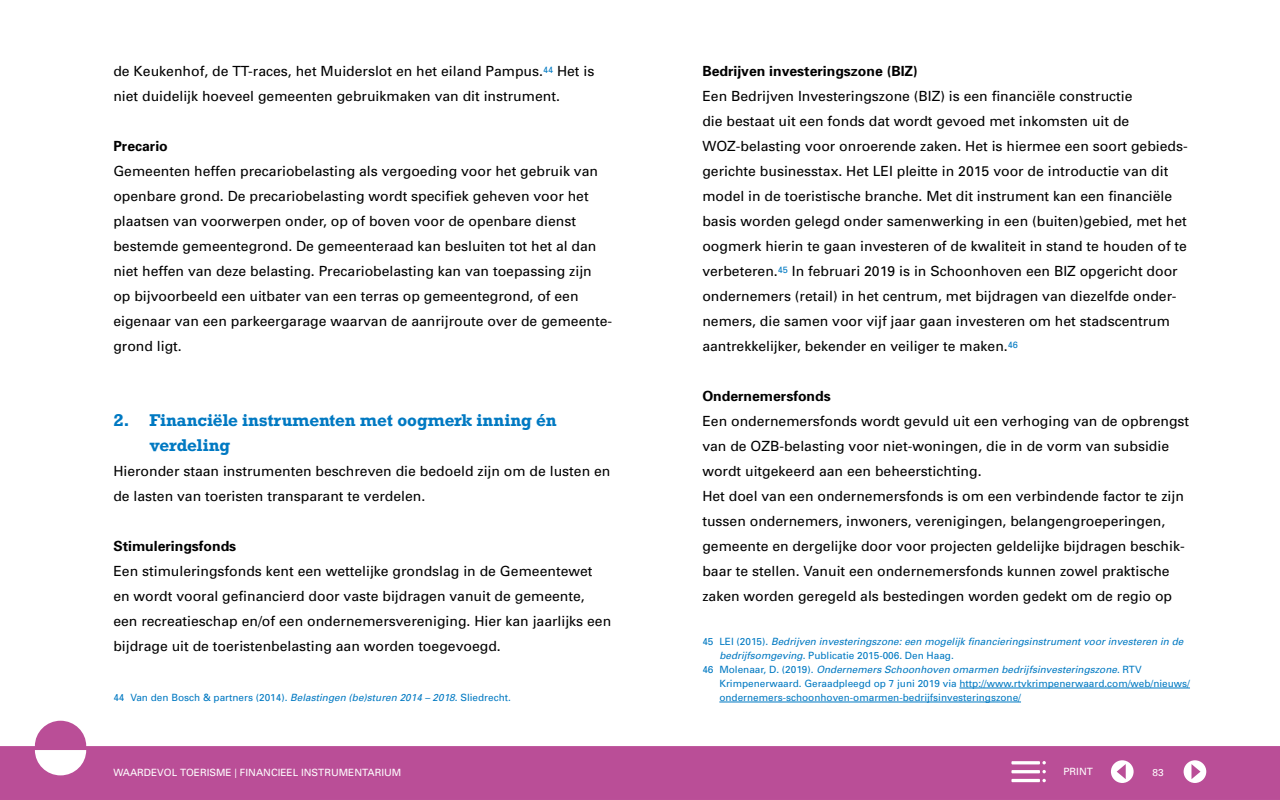
<style>
.page{position:relative;width:1280px;height:800px;background:#fff}
.page>*{position:absolute;margin:0;border:0;box-sizing:border-box;transform-origin:0 0}
.Paragraafkop_rockwel{font:700 16px/25px "Rockwell";letter-spacing:-.01em;color:#0079c2}
.platte_tekst__P{font:14px/25px "Univers";color:#000}
.Alinea_kop_vet__H3{font:700 14px "Univers";color:#000}
._05_voetnoot__P{font:10px/14px "Univers";color:#0079c2}
._05_voetnoot__P-2{font:italic 10px/14px "Univers";color:#0079c2}
.t1{font:10px "Univers";color:#fff}
.s1{font-style:italic}
.s2{font-style:normal}
.s3{font-size:12.9px}
</style>
<div class="page">
<svg style="left:0;top:721px;width:1280px;height:79px;fill:#ba4e97"></svg>
<div style="left:1111px;top:760px;width:23px;height:23px;background:#fff;border-radius:50%"></div>
<svg style="left:1117px;top:764px;width:9px;height:15px"></svg>
<div style="left:1184px;top:760px;width:22px;height:23px;background:#fff;border-radius:50%"></div>
<svg style="left:1191px;top:764px;width:10px;height:15px"></svg>
<svg style="left:1042px;top:779px;width:4px;height:3px"></svg>
<hr style="left:1011px;top:779px;width:29px;height:3px;background:#fff">
<hr style="left:1011px;top:770px;width:29px;height:3px;background:#fff">
<svg style="left:1042px;top:770px;width:4px;height:3px"></svg>
<hr style="left:1011px;top:761px;width:29px;height:3px;background:#fff">
<svg style="left:1042px;top:761px;width:4px;height:3px"></svg>
<hr style="left:959px;top:688px;width:231px;height:1px;background:#0079c2">
<hr style="left:719px;top:702px;width:302px;height:1px;background:#0079c2">
<p class="platte_tekst__P" style="left:113px;top:58px;width:483px">de Keukenhof, de TT-races, het Muiderslot en het eiland Pampus.<sup>44</sup> Het is niet duidelijk hoeveel gemeenten gebruikmaken van dit instrument.</p>
<h3 class="Alinea_kop_vet__H3" style="left:113px;top:137px;width:56px">Precario</h3>
<p class="platte_tekst__P" style="left:113px;top:158px;width:500px">Gemeenten heffen precariobelasting als vergoeding voor het gebruik van openbare grond. De precariobelasting wordt specifiek geheven voor het plaatsen van voorwerpen onder, op of boven voor de openbare dienst bestemde gemeentegrond. De gemeenteraad kan besluiten tot het al dan niet heffen van deze belasting. Precariobelasting kan van toepassing zijn op bijvoorbeeld een uitbater van een terras op gemeentegrond, of een eigenaar van een parkeergarage waarvan de aanrijroute over de gemeente&shy;grond ligt.</p>
<h2 class="Paragraafkop_rockwel" style="left:149px;top:407px;width:409px;text-indent:-36px">2. Financiële instrumenten met oogmerk inning én verdeling</h2>
<p class="platte_tekst__P" style="left:113px;top:458px;width:499px">Hieronder staan instrumenten beschreven die bedoeld zijn om de lusten en de lasten van toeristen transparant te verdelen.</p>
<h3 class="Alinea_kop_vet__H3" style="left:113px;top:537px;width:124px">Stimuleringsfonds</h3>
<p class="platte_tekst__P" style="left:113px;top:558px;width:499px">Een stimuleringsfonds kent een wettelijke grondslag in de Gemeentewet en wordt vooral gefinancierd door vaste bijdragen vanuit de gemeente, een recreatieschap en/of een ondernemersvereniging. Hier kan jaarlijks een bijdrage uit de toeristenbelasting aan worden toegevoegd.</p>
<p class="_05_voetnoot__P" style="left:113px;top:690px;width:399px">44 Van den Bosch &amp; partners (2014). <span class="s1">Belastingen (be)sturen 2014 – 2018</span>. Sliedrecht.</p>
<h3 class="Alinea_kop_vet__H3" style="left:702px;top:62px;width:217px">Bedrijven investeringszone (BIZ)</h3>
<p class="platte_tekst__P" style="left:702px;top:83px;width:487px">Een Bedrijven Investeringszone (BIZ) is een financiële constructie<br>die bestaat uit een fonds dat wordt gevoed met inkomsten uit de WOZ-belasting voor onroerende zaken. Het is hiermee een soort gebieds&shy;gerichte businesstax. Het LEI pleitte in 2015 voor de introductie van dit model in de toeristische branche. Met dit instrument kan een financiële basis worden gelegd onder samenwerking in een (buiten)gebied, met het oogmerk hierin te gaan investeren of de kwaliteit in stand te houden of te verbeteren.<sup>45</sup> In februari 2019 is in Schoonhoven een BIZ opgericht door</p>
<p class="platte_tekst__P" style="left:702px;top:283px;width:475px">ondernemers (retail) in het centrum, met bijdragen van diezelfde onder&shy;nemers, die samen voor vijf jaar gaan investeren om het stadscentrum aantrekkelijker, bekender en veiliger te maken.<sup>46</sup></p>
<h3 class="Alinea_kop_vet__H3" style="left:702px;top:387px;width:130px">Ondernemersfonds</h3>
<p class="platte_tekst__P" style="left:702px;top:408px;width:488px">Een ondernemersfonds wordt gevuld uit een verhoging van de opbrengst van de OZB-belasting voor niet-woningen, die in de vorm van subsidie wordt uitgekeerd aan een beheerstichting.</p>
<p class="platte_tekst__P" style="left:702px;top:483px;width:484px">Het doel van een ondernemersfonds is om een verbindende factor te zijn tussen ondernemers, inwoners, verenigingen, belangengroeperingen, gemeente en dergelijke door voor projecten geldelijke bijdragen beschik&shy;baar te stellen. Vanuit een ondernemersfonds kunnen zowel praktische zaken worden geregeld als bestedingen worden gedekt om de regio op</p>
<p class="_05_voetnoot__P-2" style="left:719px;top:634px;width:466px;text-indent:-17px"><span class="s2">45 LEI (2015).</span> Bedrijven investeringszone: een mogelijk financieringsinstrument voor investeren in de bedrijfsomgeving<span class="s2">. Publicatie 2015-006. Den Haag.</span></p>
<p class="_05_voetnoot__P" style="left:719px;top:662px;width:472px;text-indent:-17px">46 Molenaar, D. (2019). <span class="s1">Ondernemers Schoonhoven omarmen bedrijfsinvesteringszone</span>. RTV<br>Krimpenerwaard. Geraadpleegd op 7 juni 2019 via http://www.rtvkrimpenerwaard.com/web/nieuws/</p>
<p class="_05_voetnoot__P" style="left:719px;top:690px;width:303px">ondernemers-schoonhoven-omarmen-bedrijfsinvesteringszone/</p>
<p class="t1" style="left:113px;top:766px;width:290px">WAARDEVOL TOERISME <span class="s3">|</span> FINANCIEEL INSTRUMENTARIUM</p>
<p class="t1" style="left:1063px;top:765px;width:31px">PRINT</p>
<p class="t1" style="left:1153px;top:766px;width:13px">83</p>
</div>
